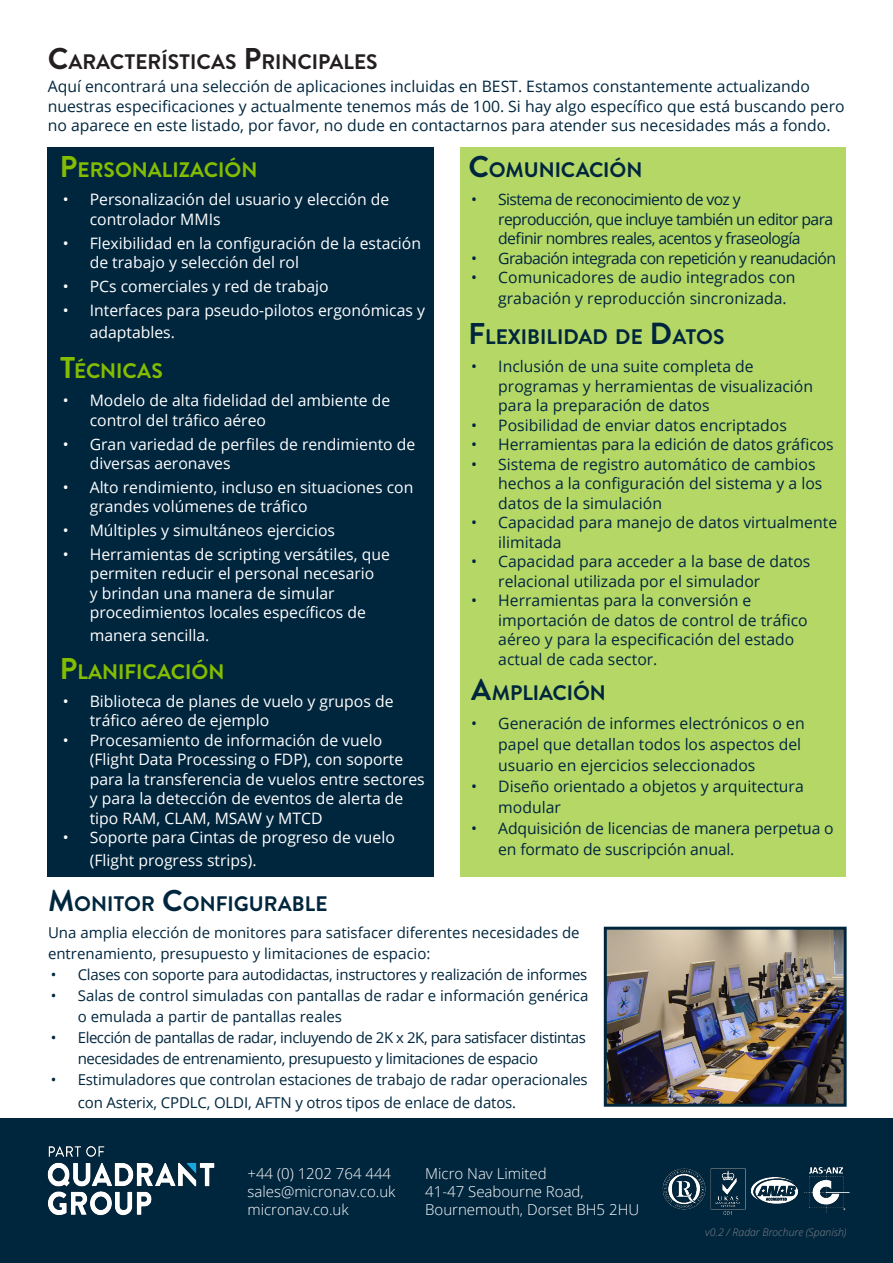
<style>
.page{position:relative;width:893px;height:1263px;background:#fff}
.page>*{position:absolute;margin:0;border:0;box-sizing:border-box;transform-origin:0 0}
.Brochure_heading{font:700 21px "Brandon Text";color:#00263e}
.Brochure_heading-2{font:700 21px "Brandon Text";color:#84bd00}
.t1{font:700 21px "Brandon Text";color:#231f20}
.Brochure_bullet_poin{font:700 21px "Brandon Text";letter-spacing:-.005em;color:#00263e}
.t2{font:15.75px/19.5px "Open Sans";color:#00263e}
.t3{font:15.75px/19.5px "Open Sans";color:#fff}
.t4{font:15.75px/19.5px "Open Sans";letter-spacing:-.04em;color:#00263e}
.t5{font:15px/21px "Open Sans";letter-spacing:-.01em;color:#00263e}
.t6{font:15px/21px "Open Sans";letter-spacing:-.03em;color:#00263e}
.Back_page_address{font:300 15px "Open Sans";color:#fff}
.t7{font:italic 300 10.5px "Open Sans";color:#808285}
.s1{font-size:30px}
.s2{font-size:30.45px}
</style>
<div class="page">
<div style="left:0;top:1118px;width:893px;height:145px;background:#00263e"></div>
<img style="left:662px;top:1167px;width:188px;height:48px">
<img style="left:47px;top:1146px;width:168px;height:70px">
<div style="left:460px;top:148px;width:386px;height:729px;background:#b5d766"></div>
<div style="left:47px;top:148px;width:387px;height:729px;background:#00263e"></div>
<img style="left:603px;top:926px;width:244px;height:181px">
<p class="t1" style="left:48px;top:47px;width:318px"><span class="s1">C</span>ARACTERÍSTICAS <span class="s1">P</span>RINCIPALES</p>
<p class="t2" style="left:48px;top:77px;width:798px">Aquí encontrará una selección de aplicaciones incluidas en BEST. Estamos constantemente actualizando nuestras especificaciones y actualmente tenemos más de 100. Si hay algo específico que está buscando pero no aparece en este listado, por favor, no dude en contactarnos para atender sus necesidades más a fondo.</p>
<p class="Brochure_heading" style="left:468px;top:155px;width:176px"><span class="s1">C</span>OMUNICACIÓN</p>
<p class="t4" style="left:498px;top:189px;width:336px;text-indent:-27px">• Sistema de reconocimiento de voz y reproducción, que incluye también un editor para definir nombres reales, acentos y fraseología</p>
<p class="t4" style="left:471px;top:248px;width:366px">• Grabación integrada con repetición y reanudación</p>
<p class="t2" style="left:498px;top:267px;width:299px;line-height:21px;text-indent:-27px">• Comunicadores de audio integrados con grabación y reproducción sincronizada.</p>
<p class="Brochure_heading" style="left:468px;top:322px;width:256px"><span class="s1">F</span>LEXIBILIDAD DE <span class="s2">D</span>ATOS</p>
<p class="t2" style="left:498px;top:356px;width:316px;text-indent:-27px">• Inclusión de una suite completa de programas y herramientas de visualización para la preparación de datos</p>
<p class="t2" style="left:471px;top:415px;width:317px">• Posibilidad de enviar datos encriptados</p>
<p class="t2" style="left:471px;top:434px;width:364px">• Herramientas para la edición de datos gráficos</p>
<p class="t2" style="left:498px;top:454px;width:326px;text-indent:-27px">• Sistema de registro automático de cambios hechos a la configuración del sistema y a los datos de la simulación</p>
<p class="t2" style="left:498px;top:512px;width:340px;text-indent:-27px">• Capacidad para manejo de datos virtualmente ilimitada</p>
<p class="t2" style="left:498px;top:551px;width:314px;text-indent:-27px">• Capacidad para acceder a la base de datos relacional utilizada por el simulador</p>
<p class="t2" style="left:498px;top:590px;width:311px;text-indent:-27px">• Herramientas para la conversión e importación de datos de control de tráfico aéreo y para la especificación del estado actual de cada sector.</p>
<p class="Brochure_bullet_poin" style="left:471px;top:678px;width:136px"><span class="s1">A</span>MPLIACIÓN</p>
<p class="t2" style="left:498px;top:713px;width:308px;line-height:21px;text-indent:-27px">• Generación de informes electrónicos o en papel que detallan todos los aspectos del usuario en ejercicios seleccionados</p>
<p class="t2" style="left:498px;top:776px;width:307px;line-height:21px;text-indent:-27px">• Diseño orientado a objetos y arquitectura modular</p>
<p class="t2" style="left:498px;top:818px;width:337px;line-height:21px;text-indent:-27px">• Adquisición de licencias de manera perpetua o en formato de suscripción anual.</p>
<p class="Brochure_heading-2" style="left:60px;top:155px;width:199px"><span class="s1">P</span>ERSONALIZACIÓN</p>
<p class="t3" style="left:90px;top:189px;width:301px;text-indent:-27px">• Personalización del usuario y elección de controlador MMIs</p>
<p class="t3" style="left:90px;top:233px;width:333px;text-indent:-27px">• Flexibilidad en la configuración de la estación de trabajo y selección del rol</p>
<p class="t3" style="left:63px;top:276px;width:267px">• PCs comerciales y red de trabajo</p>
<p class="t3" style="left:90px;top:298px;width:337px;line-height:22.5px;text-indent:-27px">• Interfaces para pseudo-pilotos ergonómicas y adaptables.</p>
<p class="Brochure_heading-2" style="left:60px;top:356px;width:103px"><span class="s1">T</span>ÉCNICAS</p>
<p class="t3" style="left:90px;top:390px;width:302px;text-indent:-27px">• Modelo de alta fidelidad del ambiente de control del tráfico aéreo</p>
<p class="t3" style="left:90px;top:434px;width:327px;text-indent:-27px">• Gran variedad de perfiles de rendimiento de diversas aeronaves</p>
<p class="t3" style="left:90px;top:477px;width:325px;text-indent:-27px">• Alto rendimiento, incluso en situaciones con grandes volúmenes de tráfico</p>
<p class="t3" style="left:63px;top:520px;width:274px">• Múltiples y simultáneos ejercicios</p>
<p class="t3" style="left:90px;top:544px;width:302px;text-indent:-27px">• Herramientas de scripting versátiles, que permiten reducir el personal necesario<br>y brindan una manera de simular procedimientos locales específicos de</p>
<p class="t3" style="left:90px;top:625px;width:121px">manera sencilla.</p>
<p class="Brochure_heading-2" style="left:60px;top:657px;width:166px"><span class="s1">P</span>LANIFICACIÓN</p>
<p class="t3" style="left:90px;top:691px;width:305px;text-indent:-27px">• Biblioteca de planes de vuelo y grupos de tráfico aéreo de ejemplo</p>
<p class="t3" style="left:90px;top:730px;width:337px;text-indent:-27px">• Procesamiento de información de vuelo (Flight Data Processing o FDP), con soporte para la transferencia de vuelos entre sectores y para la detección de eventos de alerta de tipo RAM, CLAM, MSAW y MTCD</p>
<p class="t3" style="left:90px;top:826px;width:307px;line-height:22.5px;text-indent:-27px">• Soporte para Cintas de progreso de vuelo (Flight progress strips).</p>
<p class="Brochure_heading" style="left:48px;top:889px;width:278px"><span class="s1">M</span>ONITOR <span class="s1">C</span>ONFIGURABLE</p>
<p class="t5" style="left:48px;top:922px;width:533px">Una amplia elección de monitores para satisfacer diferentes necesidades de entrenamiento, presupuesto y limitaciones de espacio:</p>
<p class="t5" style="left:51px;top:964px;width:538px">• Clases con soporte para autodidactas, instructores y realización de informes</p>
<p class="t5" style="left:78px;top:985px;width:512px;text-indent:-27px">• Salas de control simuladas con pantallas de radar e información genérica o emulada a partir de pantallas reales</p>
<p class="t6" style="left:78px;top:1027px;width:510px;text-indent:-27px">• Elección de pantallas de radar, incluyendo de 2K x 2K, para satisfacer distintas necesidades de entrenamiento, presupuesto y limitaciones de espacio</p>
<p class="t5" style="left:78px;top:1068px;width:511px;line-height:22.5px;text-indent:-27px">• Estimuladores que controlan estaciones de trabajo de radar operacionales con Asterix, CPDLC, OLDI, AFTN y otros tipos de enlace de datos.</p>
<p class="Back_page_address" style="left:247px;top:1163px;width:145px">+44 (0) 1202 764 444</p>
<p class="Back_page_address" style="left:247px;top:1181px;width:150px">sales@micronav.co.uk</p>
<p class="Back_page_address" style="left:247px;top:1199px;width:103px">micronav.co.uk</p>
<p class="Back_page_address" style="left:425px;top:1163px;width:123px">Micro Nav Limited</p>
<p class="Back_page_address" style="left:425px;top:1181px;width:160px">41-47 Seabourne Road,</p>
<p class="Back_page_address" style="left:425px;top:1199px;width:216px">Bournemouth, Dorset BH5 2HU</p>
<p class="t7" style="left:725px;top:1225px;width:123px">draft v0.2 / Tower Brochure</p>
<p class="t7" style="left:705px;top:1225px;width:143px">v0.2 / Radar Brochure (Spanish)</p>
</div>
